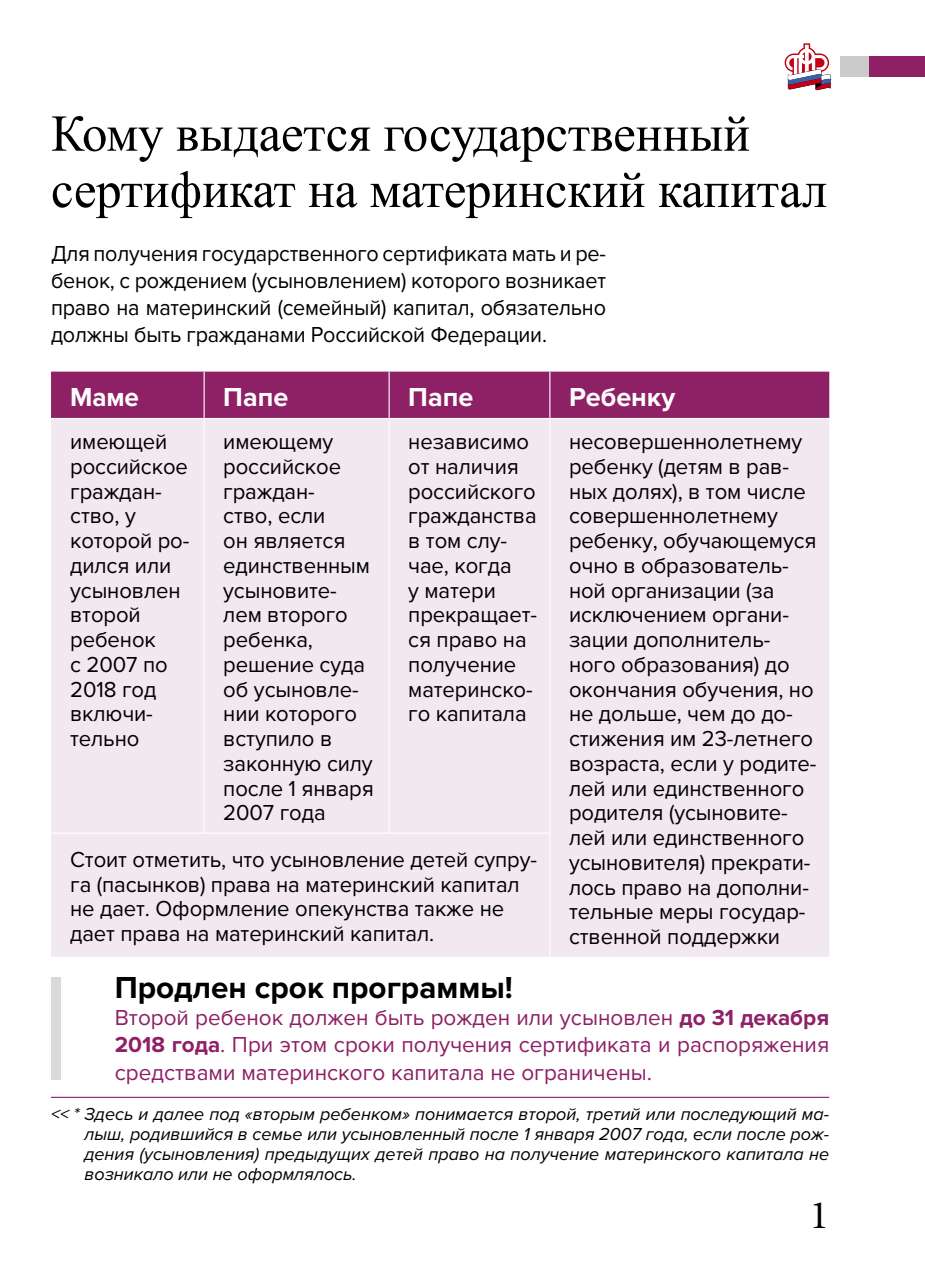
<style>
.page{position:relative;width:925px;height:1276px;background:#fff}
.page>*{position:absolute;margin:0;border:0;box-sizing:border-box;transform-origin:0 0}
.t1{font:51.75px/56.2px "Times New Roman";letter-spacing:-.005em;color:#000}
.t2{font:40.5px "Minion Pro";color:#000}
.t3{font:700 31.5px "Proxima Nova";color:#000}
.t4{font:700 27px "Proxima Nova";color:#fff}
.t5{font:22.5px/24.8px "Proxima Nova";letter-spacing:-.005em;color:#000}
.t6{font:22.5px/27px "Proxima Nova";letter-spacing:-.005em;color:#000;text-align:justify;scale:.96 1}
.t7{font:22.5px/27px "Proxima Nova";color:#8e2065;text-align:justify}
.t8{font:italic 18px/20.2px "Proxima Nova";color:#000;text-align:justify}
.s1{font-weight:700}
</style>
<div class="page">
<div style="left:51px;top:372px;width:778px;height:46px;background:#8e2065"></div>
<div style="left:51px;top:419px;width:778px;height:538px;background:#f1e9ef"></div>
<hr style="left:204px;top:372px;width:1px;height:46px;background:#fff">
<hr style="left:388px;top:372px;width:2px;height:46px;background:#fff">
<hr style="left:549px;top:372px;width:1px;height:46px;background:#fff">
<hr style="left:204px;top:419px;width:1px;height:413px;background:#fff">
<hr style="left:388px;top:419px;width:2px;height:413px;background:#fff">
<hr style="left:549px;top:419px;width:1px;height:413px;background:#fff">
<hr style="left:51px;top:832px;width:499px;height:1px;background:#fff">
<hr style="left:549px;top:833px;width:1px;height:124px;background:#fff">
<div style="left:51px;top:977px;width:10px;height:102px;background:#d9d9d9"></div>
<hr style="left:51px;top:1096px;width:778px;height:2px;background:#8e2065">
<div style="left:840px;top:56px;width:85px;height:21px;background:#cacbcb"></div>
<div style="left:869px;top:56px;width:56px;height:21px;background:#8e2065"></div>
<svg style="left:784px;top:43px;width:46px;height:47px"></svg>
<h1 class="t1" style="left:51px;top:105px;width:778px">Кому выдается государственный сертификат на материнский капитал</h1>
<p class="t6" style="left:51px;top:242px;width:580px">Для получения государственного сертификата мать и ре&shy;бенок, с рождением (усыновлением) которого возникает право на материнский (семейный) капитал, обязательно должны быть гражданами Российской Федерации.</p>
<p class="t4" style="left:70px;top:386px;width:70px">Маме</p>
<p class="t4" style="left:223px;top:386px;width:66px">Папе</p>
<p class="t4" style="left:408px;top:386px;width:66px">Папе</p>
<p class="t4" style="left:569px;top:386px;width:108px">Ребенку</p>
<p class="t5" style="left:70px;top:431px;width:121px">имеющей российское граждан&shy;ство, у которой ро&shy;дился или усыновлен второй ребенок<br>с 2007 по<br>2018 год включи&shy;тельно</p>
<p class="t5" style="left:223px;top:431px;width:152px">имеющему российское граждан-<br>ство, если<br>он является единственным усыновите&shy;лем второго ребенка, решение суда об усыновле&shy;нии которого вступило в законную силу после 1 января<br>2007 года</p>
<p class="t5" style="left:408px;top:431px;width:130px">независимо от наличия российского гражданства в том слу&shy;чае, когда<br>у матери прекращает&shy;ся право на получение материнско&shy;го капитала</p>
<p class="t5" style="left:569px;top:431px;width:249px">несовершеннолетнему ребенку (детям в рав&shy;ных долях), в том числе совершеннолетнему ребенку, обучающемуся очно в образователь&shy;ной организации (за исключением органи&shy;зации дополнитель&shy;ного образования) до окончания обучения, но не дольше, чем до до&shy;стижения им 23-летнего возраста, если у родите&shy;лей или единственного родителя (усыновите&shy;лей или единственного усыновителя) прекрати&shy;лось право на дополни&shy;тельные меры государ&shy;ственной поддержки</p>
<p class="t5" style="left:70px;top:849px;width:468px">Стоит отметить, что усыновление детей супру&shy;га (пасынков) права на материнский капитал не дает. Оформление опекунства также не дает права на материнский капитал.</p>
<h3 class="t3" style="left:115px;top:976px;width:399px">Продлен срок программы!</h3>
<p class="t7" style="left:115px;top:1006px;width:716px">Второй ребенок должен быть рожден или усыновлен <span class="s1">до 31 декабря 2018 года</span>. При этом сроки получения сертификата и распоряжения средствами материнского капитала не ограничены.</p>
<p class="t8" style="left:84px;top:1105px;width:746px;text-indent:-33px">&lt;&lt; * Здесь и далее под «вторым ребенком» понимается второй, третий или последующий ма&shy;лыш, родившийся в семье или усыновленный после 1 января 2007 года, если после рож&shy;дения (усыновления) предыдущих детей право на получение материнского капитала не возникало или не оформлялось.</p>
<h2 class="t2" style="left:809px;top:1199px;width:21px">1</h2>
</div>
